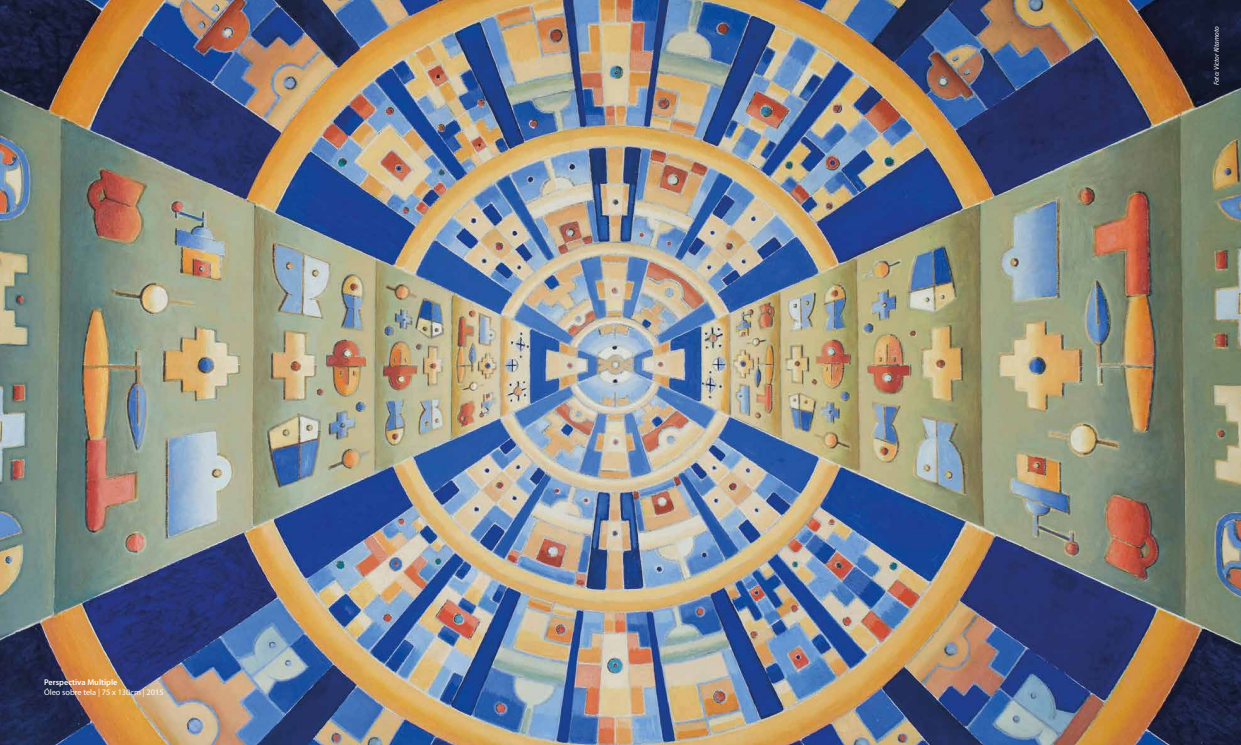
<style>
.page{position:relative;width:1241px;height:745px;background:#fff}
.page>*{position:absolute;margin:0;border:0;box-sizing:border-box;transform-origin:0 0}
.t1{font:8.31px "Myriad Pro";color:#fff}
.t2{font:600 8.31px "Myriad Pro";color:#fff}
.t3{font:italic 7px "Myriad Pro";color:#fff}
</style>
<div class="page">
<img style="left:0;top:0;width:1240px;height:744px">
<p class="t2" style="left:44px;top:677px;width:75px">Perspectiva Multiple</p>
<p class="t1" style="left:44px;top:687px;width:121px">Óleo sobre tela | 75 x 130cm | 2015</p>
<p class="t3" style="left:1211px;top:85px;width:61px;rotate:-90deg">Foto: Victor Kitamoto</p>
</div>
